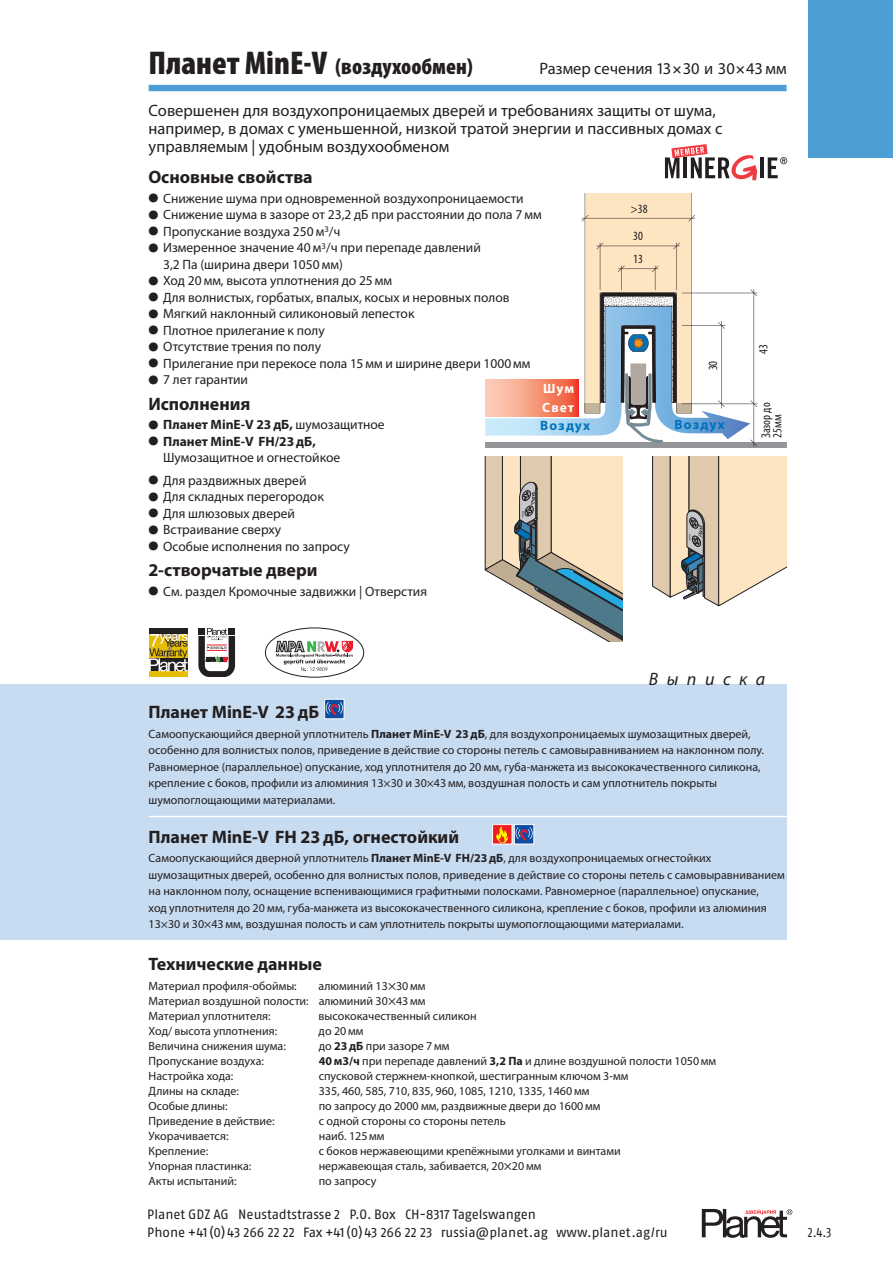
<style>
.page{position:relative;width:893px;height:1263px;background:#fff}
.page>*{position:absolute;margin:0;border:0;box-sizing:border-box;transform-origin:0 0}
.t1{font:900 condensed 22.5px "Myriad Pro";color:#231f20}
.t2{font:700 18px "Myriad Pro";color:#231f20}
.t3{font:italic 18px "Myriad Pro";color:#231f20}
.t4{font:16.5px/18px "Myriad Pro";color:#231f20}
.t5{font:13.5px/16.5px "Myriad Pro";color:#231f20}
.t6{font:13.5px/18px "Fago No Regular LF";letter-spacing:-.005em;color:#231f20}
.t7{font:700 13.5px "Myriad Pro";color:#231f20}
.t8{font:700 13.5px "Myriad Pro";letter-spacing:.08em;color:#0072bc}
.t9{font:700 13.5px/18.8px "Myriad Pro";letter-spacing:.075em;color:#fff}
.t10{font:13.5px "Fago Co Regular Lf";color:#231f20}
.t11{font:condensed 12.6px/11.6px "Myriad Pro";color:#231f20}
.t12{font:12px/16.5px "Myriad Pro";color:#231f20}
.s1{font-size:33px}
.s2{font-family:"Mathematical Pi Four";font-size:13.5px}
.s3{font-family:"Universal Newswith Comm Pi";font-size:18px}
.s4{font-family:"Universal Newswith Comm Pi";font-weight:400;font-size:18px}
.s5{font-weight:400}
.s6{font-weight:700}
.s7{font-size:13.5px}
</style>
<div class="page">
<div style="left:149px;top:85px;width:637px;height:6px;background:#4e9ed6"></div>
<div style="left:808px;top:0;width:84px;height:158px;background:#4e9ed6"></div>
<svg style="left:702px;top:1209px;width:90px;height:29px"></svg>
<div style="left:0;top:685px;width:786px;height:255px;background:#c7dbf1"></div>
<svg style="left:652px;top:456px;width:134px;height:151px;background:#e2d0b6"></svg>
<svg style="left:485px;top:456px;width:138px;height:186px"></svg>
<div style="left:325px;top:699px;width:19px;height:20px;background:#0d4da1"></div>
<div style="left:324px;top:699px;width:20px;height:20px;border:1px solid #fff"></div>
<svg style="left:326px;top:702px;width:17px;height:14px"></svg>
<div style="left:149px;top:628px;width:38px;height:49px;background:#e5bd05"></div>
<div style="left:149px;top:628px;width:38px;height:6px;background:#231f20"></div>
<svg style="left:149px;top:634px;width:39px;height:37px"></svg>
<svg style="left:198px;top:628px;width:37px;height:49px"></svg>
<div style="left:265px;top:628px;width:99px;height:49px;border:1px solid #231f20;border-radius:50%"></div>
<svg style="left:276px;top:641px;width:77px;height:30px"></svg>
<hr style="left:760px;top:157px;width:4px;height:21px;background:#231f20">
<svg style="left:665px;top:144px;width:92px;height:37px"></svg>
<svg style="left:768px;top:157px;width:19px;height:21px"></svg>
<div style="left:485px;top:443px;width:301px;height:5px;background:#939598"></div>
<svg style="left:485px;top:194px;width:272px;height:252px"></svg>
<svg style="left:485px;top:399px;width:94px;height:17px;background:#f6967a"></svg>
<div style="left:485px;top:380px;width:30px;height:17px;background:linear-gradient(to right,#fccebb,#fab79d)"></div>
<svg style="left:515px;top:380px;width:64px;height:17px"></svg>
<img style="left:610px;top:296px;width:61px;height:2px">
<img style="left:603px;top:316px;width:2px;height:47px">
<img style="left:672px;top:316px;width:1px;height:49px">
<hr style="left:149px;top:816px;width:642px;height:1px;background:#fff">
<div style="left:492px;top:825px;width:20px;height:19px;background:#ee1d23"></div>
<div style="left:492px;top:824px;width:20px;height:20px;border:1px solid #fff"></div>
<svg style="left:496px;top:826px;width:12px;height:17px"></svg>
<div style="left:514px;top:825px;width:20px;height:19px;background:#0d4da1"></div>
<div style="left:514px;top:824px;width:20px;height:20px;border:1px solid #fff"></div>
<svg style="left:515px;top:827px;width:18px;height:14px"></svg>
<h1 class="t1" style="left:149px;top:53px;width:326px"><span class="s1">Планет MinE-V</span> (воздухообмен)</h1>
<h3 class="t4" style="left:539px;top:60px;width:249px">Размер сечения 13<span class="s2">-</span>30 и 30<span class="s2">-</span>43 мм</h3>
<h3 class="t4" style="left:149px;top:102px;width:575px">Совершенен для воздухопроницаемых дверей и требованиях защиты от шума, например, в домах с уменьшенной, низкой тратой энергии и пассивных домах с управляемым | удобным воздухообменом</h3>
<h2 class="t2" style="left:148px;top:166px;width:166px">Основные свойства</h2>
<p class="t5" style="left:148px;top:190px;width:377px"><span class="s3">●</span> Снижение шума при одновременной воздухопроницаемости</p>
<p class="t5" style="left:148px;top:206px;width:395px"><span class="s3">●</span> Снижение шума в зазоре от 23,2 дБ при расстоянии до пола 7 мм</p>
<p class="t5" style="left:148px;top:223px;width:194px"><span class="s3">●</span> Пропускание воздуха 250 м<sup>3</sup>/ч</p>
<p class="t5" style="left:163px;top:239px;width:319px;text-indent:-15px"><span class="s3">●</span> Измеренное значение 40 м<sup>3</sup>/ч при перепаде давлений<br>3,2 Па (ширина двери 1050 мм)</p>
<p class="t5" style="left:148px;top:272px;width:245px"><span class="s3">●</span> Ход 20 мм, высота уплотнения до 25 мм</p>
<p class="t5" style="left:148px;top:289px;width:363px"><span class="s3">●</span> Для волнистых, горбатых, впалых, косых и неровных полов</p>
<p class="t5" style="left:148px;top:305px;width:268px"><span class="s3">●</span> Мягкий наклонный силиконовый лепесток</p>
<p class="t5" style="left:148px;top:322px;width:178px"><span class="s3">●</span> Плотное прилегание к полу</p>
<p class="t5" style="left:148px;top:338px;width:174px"><span class="s3">●</span> Отсутствие трения по полу</p>
<p class="t5" style="left:148px;top:355px;width:384px"><span class="s3">●</span> Прилегание при перекосе пола 15 мм и ширине двери 1000 мм</p>
<p class="t5" style="left:148px;top:371px;width:101px"><span class="s3">●</span> 7 лет гарантии</p>
<h2 class="t2" style="left:148px;top:393px;width:104px">Исполнения</h2>
<p class="t7" style="left:148px;top:417px;width:238px"><span class="s4">●</span> Планет MinE-V 23 дБ, <span class="s5">шумозащитное</span></p>
<p class="t5" style="left:163px;top:433px;width:179px;text-indent:-15px"><span class="s3">●</span> <span class="s6">Планет MinE-V FH/23 дБ,<br></span>Шумозащитное и огнестойкое</p>
<p class="t5" style="left:148px;top:472px;width:160px"><span class="s3">●</span> Для раздвижных дверей</p>
<p class="t5" style="left:148px;top:488px;width:177px"><span class="s3">●</span> Для складных перегородок</p>
<p class="t5" style="left:148px;top:505px;width:148px"><span class="s3">●</span> Для шлюзовых дверей</p>
<p class="t5" style="left:148px;top:521px;width:134px"><span class="s3">●</span> Встраивание сверху</p>
<p class="t5" style="left:148px;top:538px;width:203px"><span class="s3">●</span> Особые исполнения по запросу</p>
<h2 class="t2" style="left:148px;top:559px;width:171px">2-створчатые двери</h2>
<p class="t5" style="left:148px;top:583px;width:280px"><span class="s3">●</span> См. раздел Кромочные задвижки | Отверстия</p>
<p class="t9" style="left:542px;top:379px;width:33px">Шум<br>Свет</p>
<p class="t8" style="left:540px;top:418px;width:52px">Воздух</p>
<p class="t11" style="left:630px;top:203px;width:19px">&gt;38</p>
<p class="t11" style="left:633px;top:230px;width:11px">30</p>
<p class="t11" style="left:633px;top:253px;width:11px">13</p>
<p class="t11" style="left:707px;top:370px;width:11px;rotate:-90deg">30</p>
<p class="t8" style="left:675px;top:416px;width:52px">Воздух</p>
<p class="t11" style="left:757px;top:354px;width:11px;rotate:-90deg">43</p>
<p class="t11" style="left:760px;top:438px;width:37px;rotate:-90deg">Зазор до<br>25 мм</p>
<h2 class="t3" style="left:649px;top:669px;width:118px">В ы п и с к а</h2>
<h2 class="t2" style="left:149px;top:702px;width:172px">Планет MinE-V 23 дБ</h2>
<p class="t12" style="left:149px;top:726px;width:617px">Самоопускающийся дверной уплотнитель <span class="s6">Планет MinE-V 23 дБ</span>, для воздухопроницаемых шумозащитных дверей, особенно для волнистых полов, приведение в действие со стороны петель с самовыравниванием на наклонном полу.<br>Равномерное (параллельное) опускание, ход уплотнителя до 20 мм, губа-манжета из высококачественного силикона, крепление с боков, профили из алюминия 13×30 и 30×43 мм, воздушная полость и сам уплотнитель покрыты шумопоглощающими материалами.</p>
<h2 class="t2" style="left:149px;top:826px;width:312px">Планет MinE-V FH 23 дБ, огнестойкий</h2>
<p class="t12" style="left:149px;top:850px;width:638px">Самоопускающийся дверной уплотнитель <span class="s6">Планет MinE-V FH/23 дБ</span>, для воздухопроницаемых огнестойких шумозащитных дверей, особенно для волнистых полов, приведение в действие со стороны петель с самовыравниванием на наклонном полу, оснащение вспенивающимися графитными полосками. Равномерное (параллельное) опускание,<br>ход уплотнителя до 20 мм, губа-манжета из высококачественного силикона, крепление с боков, профили из алюминия 13×30 и 30×43 мм, воздушная полость и сам уплотнитель покрыты шумопоглощающими материалами.</p>
<h2 class="t2" style="left:149px;top:954px;width:175px">Технические данные</h2>
<p class="t12" style="left:149px;top:978px;width:150px">Материал профиля-обоймы:</p>
<p class="t12" style="left:149px;top:978px;width:278px;line-height:15px;text-align:justify;text-indent:170px">алюминий 13<span class="s7">×</span>30 мм Материал воздушной полости: алюминий 30<span class="s7">×</span>43 мм Материал уплотнителя:</p>
<p class="t12" style="left:319px;top:1008px;width:159px">высококачественный силикон</p>
<p class="t12" style="left:149px;top:1023px;width:130px">Ход/ высота уплотнения:</p>
<p class="t12" style="left:319px;top:1023px;width:46px">до 20 мм</p>
<p class="t12" style="left:149px;top:1038px;width:139px">Величина снижения шума:</p>
<p class="t12" style="left:319px;top:1038px;width:132px">до <span class="s6">23 дБ</span> при зазоре 7 мм</p>
<p class="t12" style="left:149px;top:1053px;width:117px">Пропускание воздуха:</p>
<p class="t12" style="left:319px;top:1053px;width:399px"><span class="s6">40 м3/ч</span> при перепаде давлений <span class="s6">3,2 Па</span> и длине воздушной полости 1050 мм</p>
<p class="t12" style="left:149px;top:1068px;width:86px">Настройка хода:</p>
<p class="t12" style="left:319px;top:1068px;width:311px">спусковой стержнем-кнопкой, шестигранным ключом 3-мм</p>
<p class="t12" style="left:149px;top:1083px;width:92px">Длины на складе:</p>
<p class="t12" style="left:319px;top:1083px;width:272px">335, 460, 585, 710, 835, 960, 1085, 1210, 1335, 1460 мм</p>
<p class="t12" style="left:149px;top:1098px;width:81px">Особые длины:</p>
<p class="t12" style="left:319px;top:1098px;width:283px">по запросу до 2000 мм, раздвижные двери до 1600 мм</p>
<p class="t12" style="left:149px;top:1113px;width:128px">Приведение в действие:</p>
<p class="t12" style="left:319px;top:1113px;width:188px">с одной стороны со стороны петель</p>
<p class="t12" style="left:149px;top:1128px;width:81px">Укорачивается:</p>
<p class="t12" style="left:319px;top:1128px;width:67px">наиб. 125 мм</p>
<p class="t12" style="left:149px;top:1143px;width:61px">Крепление:</p>
<p class="t12" style="left:319px;top:1143px;width:303px">с боков нержавеющими крепёжными уголками и винтами</p>
<p class="t12" style="left:149px;top:1158px;width:104px">Упорная пластинка:</p>
<p class="t12" style="left:319px;top:1158px;width:224px">нержавеющая сталь, забивается, 20<span class="s7">×</span>20 мм</p>
<p class="t12" style="left:149px;top:1173px;width:89px">Акты испытаний:</p>
<p class="t12" style="left:319px;top:1173px;width:59px">по запросу</p>
<p class="t6" style="left:147px;top:1207px;width:522px">Planet GDZ AG Neustadtstrasse 2 P.O. Box CH-8317 Tagelswangen<br>Phone +41(0)43 266 22 22 Fax +41(0)43 266 22 23 russia@planet.ag www.planet.ag/ru</p>
<p class="t10" style="left:808px;top:1228px;width:25px">2.4.3</p>
</div>
